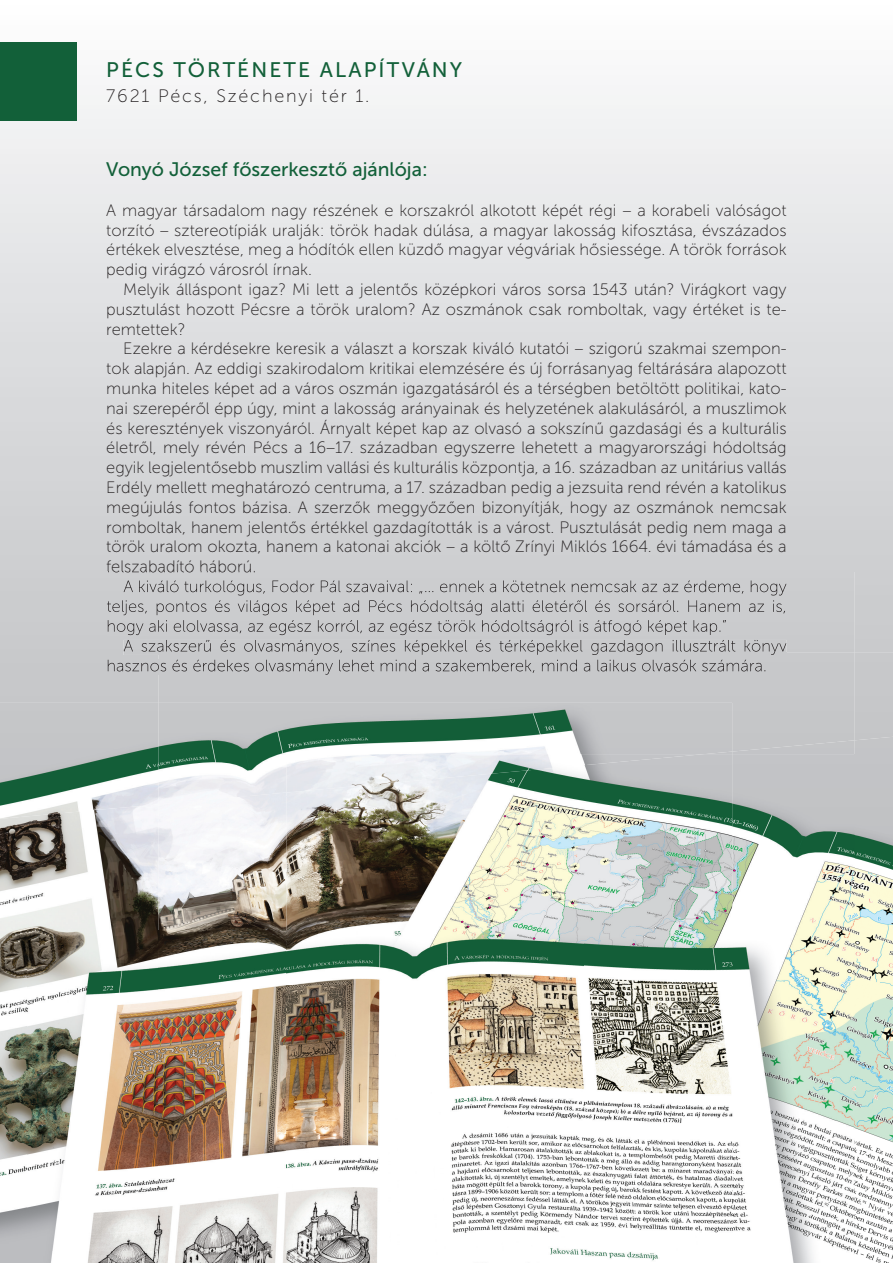
<style>
.page{position:relative;width:893px;height:1263px;background:#fff}
.page>*{position:absolute;margin:0;border:0;box-sizing:border-box;transform-origin:0 0}
.t1{font:21px "Museo Sans 500";letter-spacing:.1em;color:#126039}
.t2{font:19.5px "Museo Sans 500";color:#126039}
.t3{font:18px "Museo Sans 100";letter-spacing:.1em;color:#231f20}
.t4{font:16.5px/19.8px "Museo Sans 100";color:#231f20;text-align:justify}
</style>
<div class="page">
<svg style="left:0;top:42px;width:893px;height:611px"></svg>
<div style="left:107px;top:561px;width:149px;height:11px;background:#cecfd1"></div>
<div style="left:0;top:43px;width:77px;height:78px;background:#126039"></div>
<img style="left:0;top:572px;width:159px;height:232px">
<div style="left:159px;top:572px;width:696px;height:168px;background:#c8c9cb"></div>
<img style="left:107px;top:572px;width:149px;height:1px">
<img style="left:124px;top:580px;width:663px;height:15px">
<img style="left:107px;top:600px;width:680px;height:15px">
<img style="left:108px;top:620px;width:619px;height:15px">
<img style="left:124px;top:640px;width:663px;height:15px">
<img style="left:108px;top:660px;width:51px;height:15px">
<img style="left:159px;top:653px;width:628px;height:2px">
<img style="left:159px;top:660px;width:606px;height:15px">
<img style="left:159px;top:703px;width:573px;height:93px">
<img style="left:0;top:1250px;width:287px;height:13px">
<img style="left:0;top:804px;width:159px;height:446px">
<img style="left:855px;top:737px;width:38px;height:526px">
<img style="left:732px;top:740px;width:123px;height:514px">
<img style="left:159px;top:796px;width:128px;height:134px">
<img style="left:240px;top:792px;width:47px;height:5px">
<img style="left:705px;top:751px;width:27px;height:3px">
<img style="left:287px;top:754px;width:445px;height:176px">
<img style="left:27px;top:930px;width:705px;height:320px">
<img style="left:287px;top:1215px;width:549px;height:48px">
<img style="left:732px;top:930px;width:104px;height:286px">
<p class="t1" style="left:106px;top:58px;width:357px">PÉCS TÖRTÉNETE ALAPÍTVÁNY</p>
<p class="t3" style="left:106px;top:87px;width:265px">7621 Pécs, Széchenyi tér 1.</p>
<p class="t2" style="left:106px;top:159px;width:323px">Vonyó József főszerkesztő ajánlója:</p>
<p class="t4" style="left:106px;top:200px;width:682px">A magyar társadalom nagy részének e korszakról alkotott képét régi – a korabeli valóságot torzító – sztereotípiák uralják: török hadak dúlása, a magyar lakosság kifosztása, évszázados értékek elvesztése, meg a hódítók ellen küzdő magyar végváriak hősiessége. A török források pedig virágzó városról írnak.</p>
<p class="t4" style="left:106px;top:280px;width:682px;text-indent:17px">Melyik álláspont igaz? Mi lett a jelentős középkori város sorsa 1543 után? Virágkort vagy pusztulást hozott Pécsre a török uralom? Az oszmánok csak romboltak, vagy értéket is te&shy;remtettek?</p>
<p class="t4" style="left:106px;top:339px;width:682px;text-indent:17px">Ezekre a kérdésekre keresik a választ a korszak kiváló kutatói – szigorú szakmai szempon&shy;tok alapján. Az eddigi szakirodalom kritikai elemzésére és új forrásanyag feltárására alapozott munka hiteles képet ad a város oszmán igazgatásáról és a térségben betöltött politikai, kato&shy;nai szerepéről épp úgy, mint a lakosság arányainak és helyzetének alakulásáról, a muszlimok és keresztények viszonyáról. Árnyalt képet kap az olvasó a sokszínű gazdasági és a kulturális életről, mely révén Pécs a 16–17. században egyszerre lehetett a magyarországi hódoltság egyik legjelentősebb muszlim vallási és kulturális központja, a 16. században az unitárius vallás Erdély mellett meghatározó centruma, a 17. században pedig a jezsuita rend révén a katolikus megújulás fontos bázisa. A szerzők meggyőzően bizonyítják, hogy az oszmánok nemcsak romboltak, hanem jelentős értékkel gazdagították is a várost. Pusztulását pedig nem maga a török uralom okozta, hanem a katonai akciók – a költő Zrínyi Miklós 1664. évi támadása és a felszabadító háború.</p>
</div>
